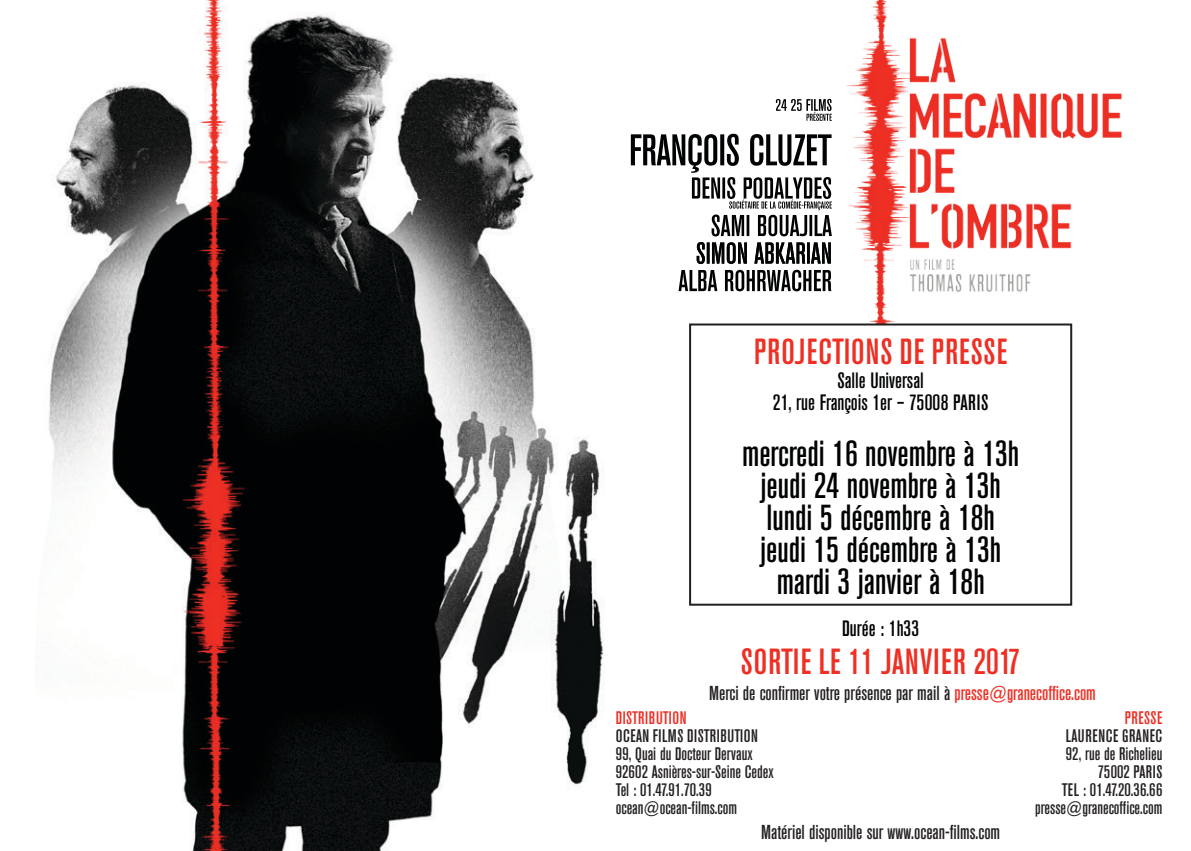
<style>
.page{position:relative;width:1191px;height:851px;background:#fff}
.page>*{position:absolute;margin:0;border:0;box-sizing:border-box;transform-origin:0 0}
.t1{font:500 condensed 36px/32px "Akzidenz Grotesk BE";color:#010203;text-align:center}
.t2{font:500 condensed 36px "Akzidenz Grotesk BE";letter-spacing:.03em;color:#ee2f24}
.t3{font:500 condensed 22px/22px "Akzidenz Grotesk BE";color:#010203;text-align:center}
.t4{font:500 condensed 20px "Akzidenz Grotesk BE";color:#231f20}
.t5{font:500 condensed 18px/18px "Akzidenz Grotesk BE";color:#231f20}
.t6{font:500 condensed 18px "Akzidenz Grotesk BE";letter-spacing:.03em;color:#ee2f24}
.s1{color:#ee2f24}
</style>
<div class="page">
<img style="left:49px;top:0;width:555px;height:850px">
<svg style="left:631px;top:99px;width:169px;height:192px"></svg>
<img style="left:800px;top:0;width:322px;height:324px">
<div style="left:689px;top:323px;width:383px;height:282px;border:2px solid #231f20"></div>
<h1 class="t2" style="left:754px;top:331px;width:255px">PROJECTIONS DE PRESSE</h1>
<p class="t3" style="left:773px;top:370px;width:217px">Salle Universal<br>21, rue François 1er – 75008 PARIS</p>
<h1 class="t1" style="left:742px;top:438px;width:278px">mercredi 16 novembre à 13h jeudi 24 novembre à 13h lundi 5 décembre à 18h jeudi 15 décembre à 13h mardi 3 janvier à 18h</h1>
<p class="t3" style="left:842px;top:618px;width:78px">Durée : 1h33</p>
<h1 class="t2" style="left:740px;top:642px;width:281px">SORTIE LE 11 JANVIER 2017</h1>
<p class="t4" style="left:709px;top:682px;width:388px">Merci de confirmer votre présence par mail à <span class="s1">presse@granecoffice.com</span></p>
<p class="t6" style="left:616px;top:707px;width:72px">DISTRIBUTION</p>
<p class="t5" style="left:616px;top:727px;width:159px">OCEAN FILMS DISTRIBUTION<br>99, Quai du Docteur Dervaux<br>92602 Asnières-sur-Seine Cedex<br>Tel : 01.47.91.70.39 ocean@ocean-films.com</p>
<p class="t4" style="left:761px;top:821px;width:240px">Matériel disponible sur www.ocean-films.com</p>
<p class="t6" style="left:1124px;top:707px;width:39px">PRESSE</p>
<p class="t5" style="left:1035px;top:727px;width:129px;text-align:right">LAURENCE GRANEC<br>92, rue de Richelieu<br>75002 PARIS<br>TEL : 01.47.20.36.66 presse@granecoffice.com</p>
</div>
